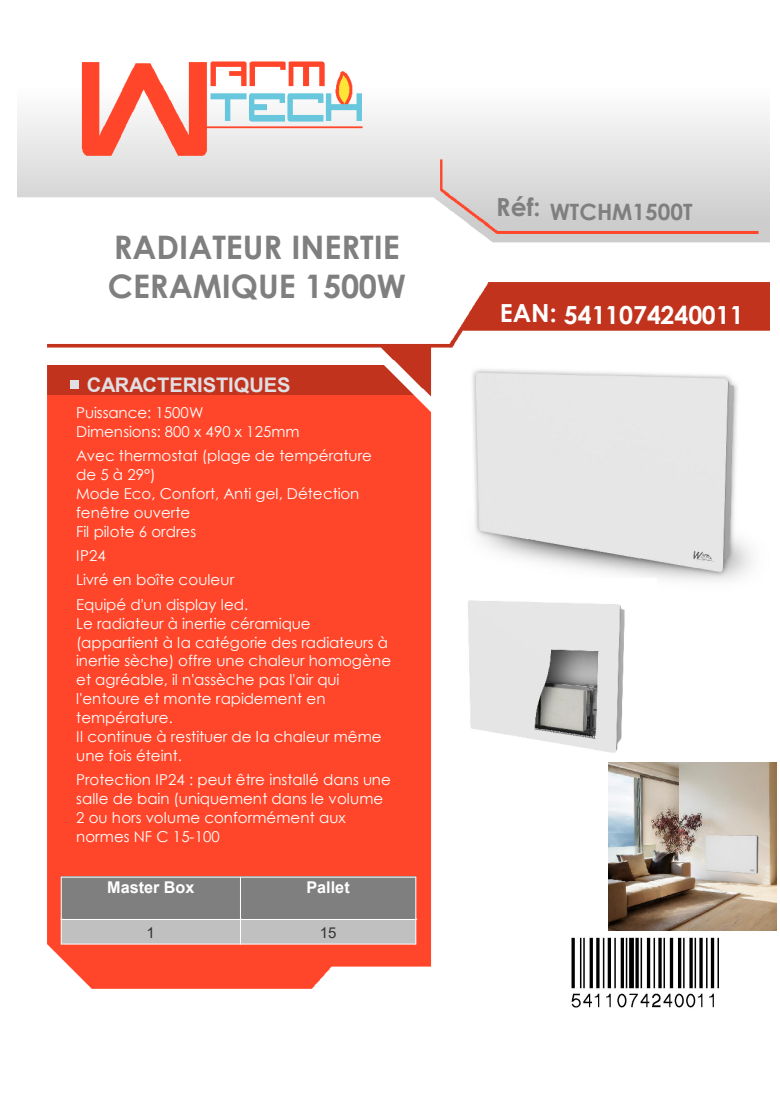
<style>
.page{position:relative;width:780px;height:1099px;background:#fff}
.page>*{position:absolute;margin:0;border:0;box-sizing:border-box;transform-origin:0 0}
.t1{font:700 32.38px/38.4px "Century Gothic";color:#7f7f7f}
.t2{font:700 24.88px "Century Gothic";color:#fff}
.t3{font:700 22.5px "Century Gothic";color:#7f7f7f}
.t4{font:700 20.12px "Arial";color:#e0dfe3}
.t5{font:700 16.25px "Arial";color:#fff}
.t6{font:15px/18.9px "Century Gothic";color:#fff}
.t7{font:15px "Arial";color:#333}
</style>
<div class="page">
<img style="left:18px;top:61px;width:751px;height:928px">
<img style="left:453px;top:347px;width:316px;height:249px">
<img style="left:436px;top:578px;width:220px;height:194px">
<div style="left:61px;top:876px;width:354px;height:43px;background:#7f7f7f"></div>
<hr style="left:61px;top:877px;width:1px;height:42px;background:#fff">
<hr style="left:240px;top:877px;width:1px;height:42px;background:#fff">
<hr style="left:415px;top:877px;width:1px;height:42px;background:#fff">
<div style="left:61px;top:919px;width:354px;height:23px;background:#c0c0c0"></div>
<hr style="left:61px;top:942px;width:354px;height:2px;background:#c0c0c0">
<hr style="left:61px;top:943px;width:355px;height:1px;background:#fff">
<svg style="left:61px;top:919px;width:1px;height:24px"></svg>
<svg style="left:240px;top:919px;width:1px;height:24px"></svg>
<svg style="left:415px;top:918px;width:2px;height:25px"></svg>
<hr style="left:61px;top:876px;width:355px;height:1px;background:#fff">
<hr style="left:61px;top:918px;width:355px;height:1px;background:#fff">
<div style="left:70px;top:380px;width:9px;height:9px;background:#e0dfe3"></div>
<img style="left:570px;top:936px;width:148px;height:72px">
<img style="left:608px;top:762px;width:168px;height:168px">
<div style="left:358px;top:971px;width:152px;height:102px;background:#fff"></div>
<h1 class="t1" style="left:108px;top:227px;width:300px">RADIATEUR INERTIE<br>CERAMIQUE 1500W</h1>
<h3 class="t4" style="left:87px;top:370px;width:205px">CARACTERISTIQUES</h3>
<p class="t6" style="left:76px;top:403px;width:225px">Puissance: 1500W<br>Dimensions: 800 x 490 x 125mm</p>
<p class="t6" style="left:76px;top:446px;width:297px">Avec thermostat (plage de température de 5 à 29°)<br>Mode Eco, Confort, Anti gel, Détection fenêtre ouverte<br>Fil pilote 6 ordres</p>
<p class="t6" style="left:76px;top:543px;width:174px;line-height:24.2px">IP24<br>Livré en boîte couleur<br>Equipé d'un display led.</p>
<p class="t6" style="left:76px;top:613px;width:316px">Le radiateur à inertie céramique (appartient à la catégorie des radiateurs à inertie sèche) offre une chaleur homogène et agréable, il n'assèche pas l'air qui l'entoure et monte rapidement en température.<br>Il continue à restituer de la chaleur même une fois éteint.</p>
<p class="t6" style="left:76px;top:770px;width:316px">Protection IP24 : peut être installé dans une salle de bain (uniquement dans le volume 2 ou hors volume conformément aux normes NF C 15-100</p>
<p class="t5" style="left:107px;top:876px;width:89px">Master Box</p>
<p class="t5" style="left:306px;top:876px;width:45px">Pallet</p>
<p class="t7" style="left:146px;top:922px;width:10px">1</p>
<p class="t7" style="left:319px;top:922px;width:18px">15</p>
<h3 class="t3" style="left:496px;top:195px;width:198px"><sup>Réf:</sup> WTCHM1500T</h3>
<h2 class="t2" style="left:499px;top:294px;width:58px">EAN:</h2>
<h2 class="t2" style="left:563px;top:296px;width:181px">5411074240011</h2>
</div>
